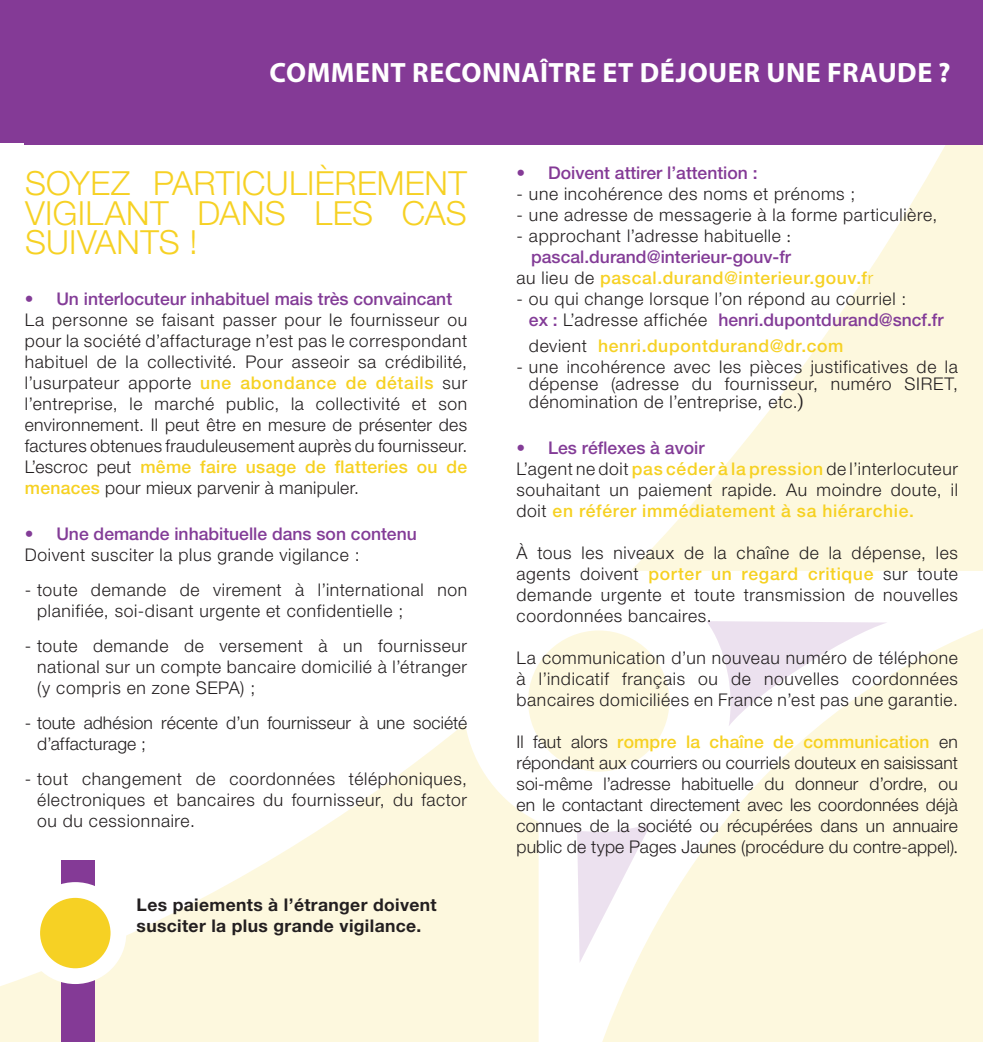
<style>
.page{position:relative;width:983px;height:1042px;background:#fff}
.page>*{position:absolute;margin:0;border:0;box-sizing:border-box;transform-origin:0 0}
.t1{font:300 33.25px/29.8px "Helvetica Neue";letter-spacing:.01em;color:#f6d124;text-align:justify}
.t2{font:700 28px "Myriad Pro";letter-spacing:.02em;color:#fff}
.t3{font:300 17.5px/21px "Helvetica Neue";letter-spacing:.035em;color:#231f20;text-align:justify}
.t4{font:500 17.5px/21px "Helvetica Neue";color:#833c97}
.t5{font:300 17.5px/21px "Helvetica Neue";letter-spacing:.005em;color:#231f20}
.t6{font:700 17.5px "Helvetica Neue";letter-spacing:.02em;color:#231f20}
.t7{font:500 17.5px "Helvetica Neue";color:#843a96}
.s1{font-weight:500;color:#f6d122}
.s2{font-family:"Minion Pro";font-weight:400}
.s3{font-weight:300;color:#231f20}
.s4{color:#f6d124}
.s5{font-weight:300;color:#f6d124}
.s6{font-family:"Minion Pro";font-weight:400;font-size:21px}
</style>
<div class="page">
<svg style="left:592px;top:629px;width:390px;height:413px;fill:#fdf8de"></svg>
<svg style="left:630px;top:144px;width:352px;height:427px;fill:#fdf8de"></svg>
<svg style="left:0;top:724px;width:538px;height:318px;fill:#fdf8de"></svg>
<svg style="left:577px;top:824px;width:73px;height:139px"></svg>
<svg style="left:706px;top:621px;width:181px;height:105px"></svg>
<div style="left:528px;top:630px;width:141px;height:141px;background:#fdf8de;border-radius:50%"></div>
<div style="left:61px;top:860px;width:34px;height:182px;background:#843a96"></div>
<svg style="left:32px;top:890px;width:86px;height:86px;background:#f7d744"></svg>
<div style="left:24px;top:882px;width:102px;height:102px;border:16px solid #fff;border-radius:50%"></div>
<div style="left:25px;top:0;width:957px;height:144px;background:#843a96"></div>
<div style="left:0;top:0;width:950px;height:143px;background:#843a96"></div>
<p class="t2" style="left:269px;top:55px;width:682px">COMMENT RECONNAÎTRE ET DÉJOUER UNE FRAUDE ?</p>
<p class="t1" style="left:25px;top:167px;width:443px">SOYEZ PARTICULIÈREMENT VIGILANT DANS LES CAS SUIVANTS !</p>
<p class="t4" style="left:25px;top:288px;width:428px">• Un interlocuteur inhabituel mais très convaincant</p>
<p class="t3" style="left:25px;top:309px;width:444px">La personne se faisant passer pour le fournisseur ou pour la société d’affacturage n’est pas le correspondant habituel de la collectivité. Pour asseoir sa crédibilité, l’usurpateur apporte <span class="s1">une abondance de détails</span> sur l’entreprise, le marché public, la collectivité et son environnement. Il peut être en mesure de présenter des factures obtenues frauduleusement auprès du fournisseur.<br>L’escroc peut <span class="s1">même faire usage de flatteries ou de menaces</span> pour mieux parvenir à manipuler.</p>
<p class="t4" style="left:25px;top:523px;width:393px">• Une demande inhabituelle dans son contenu</p>
<p class="t3" style="left:25px;top:544px;width:336px">Doivent susciter la plus grande vigilance :</p>
<p class="t3" style="left:37px;top:579px;width:431px;text-indent:-12px">- toute demande de virement à l’international non planifiée, soi-disant urgente et confidentielle ;</p>
<p class="t3" style="left:37px;top:635px;width:431px;text-indent:-12px">- toute demande de versement à un fournisseur national sur un compte bancaire domicilié à l’étranger (y compris en zone SEPA) ;</p>
<p class="t5" style="left:37px;top:712px;width:431px;text-indent:-12px">- toute adhésion récente d’un fournisseur à une société d’affacturage ;</p>
<p class="t3" style="left:37px;top:768px;width:431px;text-indent:-12px">- tout changement de coordonnées téléphoniques, électroniques et bancaires du fournisseur, du factor ou du cessionnaire.</p>
<p class="t6" style="left:137px;top:894px;width:301px">Les paiements à l’étranger doivent</p>
<p class="t6" style="left:137px;top:915px;width:286px">susciter la plus grande vigilance.</p>
<p class="t7" style="left:516px;top:163px;width:242px">• Doivent attirer l’attention :</p>
<p class="t3" style="left:516px;top:183px;width:340px">- une incohérence des noms et prénoms ;</p>
<p class="t3" style="left:516px;top:204px;width:422px">- une adresse de messagerie à la forme particulière,</p>
<p class="t3" style="left:516px;top:225px;width:276px">- approchant l’adresse habituelle <span class="s2">:</span></p>
<p class="t4" style="left:516px;top:246px;width:358px;text-indent:15px">pascal.durand@interieur-gouv-fr<br><span class="s3">au lieu de</span> <span class="s4">pascal.durand@interieur.gouv.f</span><span class="s5">r</span></p>
<p class="t3" style="left:516px;top:288px;width:391px">- ou qui change lorsque l’on répond au courriel :</p>
<p class="t4" style="left:529px;top:307px;width:416px;line-height:25.2px">ex : <span class="s3">L’adresse affichée</span> henri.dupontdurand@sncf.fr <span class="s3">devient</span> <span class="s4">henri.dupontdurand@dr.com</span></p>
<p class="t3" style="left:529px;top:357px;width:430px;line-height:17.5px;text-indent:-12px">- une incohérence avec les pièces justificatives de la dépense (adresse du fournisseur, numéro SIRET, dénomination de l’entreprise, etc.<span class="s6">)</span></p>
<p class="t4" style="left:516px;top:437px;width:189px">• Les réflexes à avoir</p>
<p class="t3" style="left:516px;top:458px;width:443px">L’agent ne doit <span class="s1">pas céder à la pression</span> de l’interlocuteur souhaitant un paiement rapide. Au moindre doute, il doit <span class="s1">en référer immédiatement à sa hiérarchie.</span></p>
<p class="t3" style="left:516px;top:542px;width:443px">À tous les niveaux de la chaîne de la dépense, les agents doivent <span class="s1">porter un regard critique</span> sur toute demande urgente et toute transmission de nouvelles coordonnées bancaires.</p>
<p class="t3" style="left:516px;top:647px;width:443px">La communication d’un nouveau numéro de téléphone à l’indicatif français ou de nouvelles coordonnées bancaires domiciliées en France n’est pas une garantie.</p>
<p class="t3" style="left:516px;top:731px;width:443px">Il faut alors <span class="s1">rompre la chaîne de communication</span> en répondant aux courriers ou courriels douteux en saisissant soi-même l’adresse habituelle du donneur d’ordre, ou en le contactant directement avec les coordonnées déjà connues de la société ou récupérées dans un annuaire public de type Pages Jaunes (procédure du contre-appel)<span class="s2">.</span></p>
</div>
